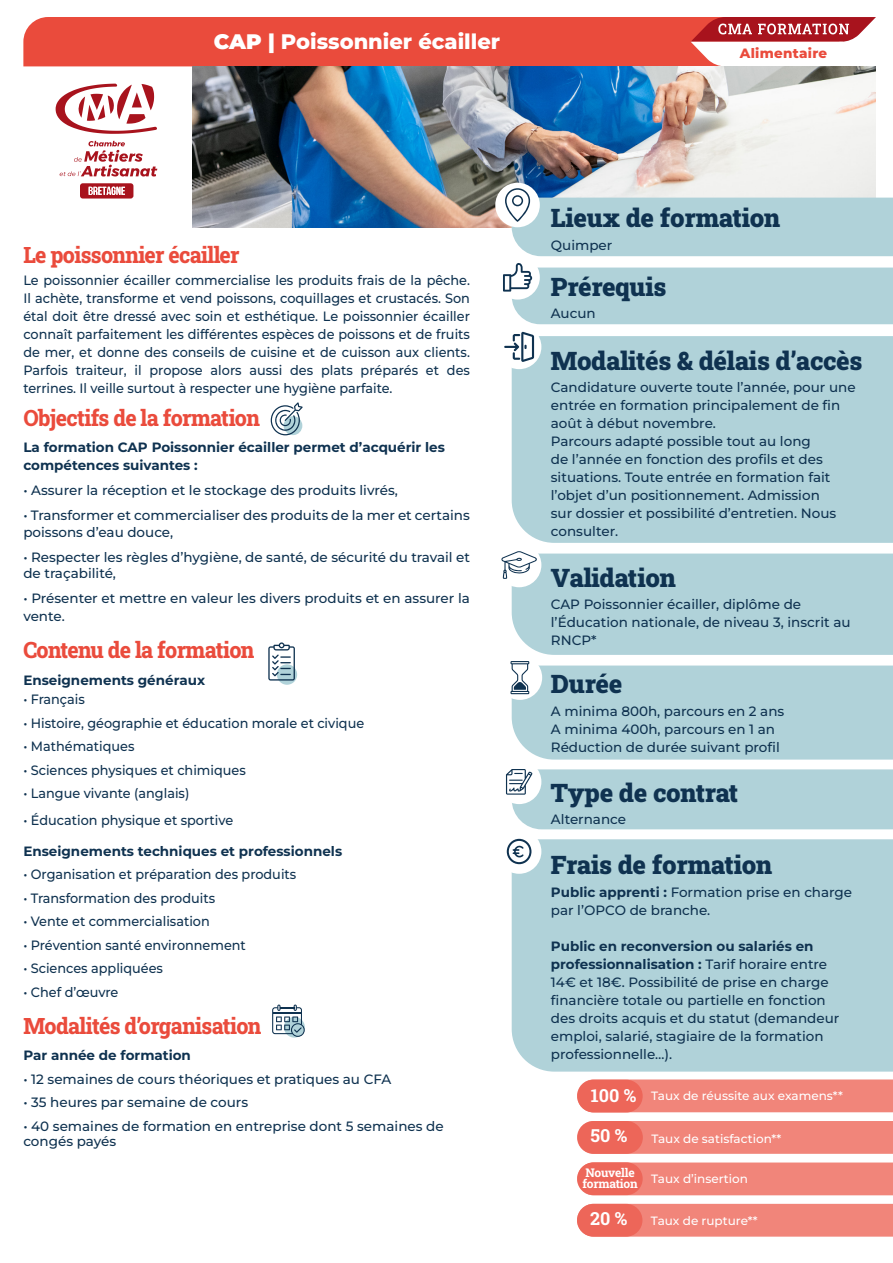
<style>
.page{position:relative;width:893px;height:1263px;background:#fff}
.page>*{position:absolute;margin:0;border:0;box-sizing:border-box;transform-origin:0 0}
.t1{font:900 25.5px "Roboto Slab";letter-spacing:-.01em;color:#0f3250}
.t2{font:800 22.5px "Roboto Slab";letter-spacing:-.03em;color:#ea4b3c;scale:.95 1}
.t3{font:800 21px "Montserrat";color:#fff}
.t4{font:700 18px "Roboto Slab";color:#fff}
.t5{font:500 13.5px/18px "Montserrat";color:#0f3250}
.t6{font:500 13.5px/18px "Montserrat";color:#0f3250;text-align:justify;scale:.95 1}
.t7{font:700 13.5px/18px "Montserrat";color:#0f3250}
.t8{font:800 13.5px "Montserrat";letter-spacing:.02em;color:#ea4b3c}
.t9{font:500 12px "Montserrat";color:#fff}
.t10{font:700 12px/10.5px "Roboto Slab";letter-spacing:-.02em;color:#fff}
.s1{font-weight:900}
.s2{font-weight:700}
</style>
<div class="page">
<svg style="left:271px;top:402px;width:32px;height:33px"></svg>
<svg style="left:272px;top:1004px;width:33px;height:33px"></svg>
<svg style="left:277px;top:664px;width:20px;height:21px"></svg>
<svg style="left:268px;top:642px;width:27px;height:38px"></svg>
<svg style="left:56px;top:84px;width:101px;height:50px"></svg>
<svg style="left:59px;top:141px;width:98px;height:36px"></svg>
<svg style="left:80px;top:183px;width:53px;height:16px"></svg>
<svg style="left:501px;top:551px;width:392px;height:104px;background:#b5d4db"></svg>
<svg style="left:510px;top:661px;width:383px;height:99px;background:#b5d4db"></svg>
<div style="left:497px;top:759px;width:44px;height:45px;background:#fff;border-radius:50%"></div>
<svg style="left:506px;top:769px;width:387px;height:60px;background:#b3d3da"></svg>
<div style="left:512px;top:839px;width:381px;height:232px;background:#b0d2d9"></div>
<div style="left:497px;top:829px;width:44px;height:45px;background:#fff;border-radius:50%"></div>
<svg style="left:507px;top:839px;width:24px;height:25px"></svg>
<div style="left:512px;top:336px;width:381px;height:207px;background:#b0d2d9"></div>
<div style="left:497px;top:325px;width:44px;height:44px;background:#fff;border-radius:50%"></div>
<svg style="left:504px;top:332px;width:30px;height:30px"></svg>
<svg style="left:503px;top:263px;width:390px;height:61px;background:#b8d6dc"></svg>
<svg style="left:23px;top:17px;width:853px;height:49px;background:#e75c51"></svg>
<div style="left:577px;top:1162px;width:316px;height:33px;background:#f1857a"></div>
<div style="left:577px;top:1162px;width:66px;height:33px;background:#ed6659;border-radius:16px"></div>
<div style="left:577px;top:1121px;width:316px;height:33px;background:#f1857a"></div>
<div style="left:577px;top:1121px;width:66px;height:33px;background:#ed6659;border-radius:16px"></div>
<div style="left:577px;top:1079px;width:316px;height:33px;background:#f1857a"></div>
<div style="left:577px;top:1080px;width:66px;height:32px;background:#ed6659;border-radius:16px"></div>
<div style="left:577px;top:1204px;width:316px;height:32px;background:#f1857a"></div>
<div style="left:577px;top:1204px;width:65px;height:32px;background:#ed6659;border-radius:16px"></div>
<img style="left:192px;top:66px;width:684px;height:161px">
<div style="left:495px;top:183px;width:45px;height:44px;background:#fff;border-radius:50%"></div>
<svg style="left:505px;top:188px;width:388px;height:68px;background:#b9d5dc"></svg>
<p class="t3" style="left:214px;top:26px;width:288px"><span class="s1">CAP |</span> Poissonnier écailler</p>
<p class="t8" style="left:740px;top:44px;width:89px">Alimentaire</p>
<p class="t2" style="left:23px;top:239px;width:229px">Le poissonnier écailler</p>
<p class="t6" style="left:23px;top:271px;width:472px">Le poissonnier écailler commercialise les produits frais de la pêche.<br>Il achète, transforme et vend poissons, coquillages et crustacés. Son étal doit être dressé avec soin et esthétique. Le poissonnier écailler connaît parfaitement les différentes espèces de poissons et de fruits de mer, et donne des conseils de cuisine et de cuisson aux clients.<br>Parfois traiteur, il propose alors aussi des plats préparés et des terrines. Il veille surtout à respecter une hygiène parfaite.</p>
<p class="t2" style="left:23px;top:402px;width:251px">Objectifs de la formation</p>
<p class="t7" style="left:23px;top:438px;width:423px">La formation CAP Poissonnier écailler permet d’acquérir les compétences suivantes :</p>
<p class="t5" style="left:23px;top:481px;width:376px">• Assurer la réception et le stockage des produits livrés,</p>
<p class="t5" style="left:23px;top:507px;width:448px;line-height:16.5px">• Transformer et commercialiser des produits de la mer et certains poissons d’eau douce,</p>
<p class="t5" style="left:23px;top:548px;width:448px;line-height:16.5px">• Respecter les règles d’hygiène, de santé, de sécurité du travail et de traçabilité,</p>
<p class="t5" style="left:23px;top:589px;width:448px">• Présenter et mettre en valeur les divers produits et en assurer la vente.</p>
<p class="t2" style="left:23px;top:635px;width:245px">Contenu de la formation</p>
<p class="t7" style="left:23px;top:670px;width:183px">Enseignements généraux</p>
<p class="t6" style="left:23px;top:690px;width:66px">• Français</p>
<p class="t6" style="left:23px;top:713px;width:360px">• Histoire, géographie et éducation morale et civique</p>
<p class="t6" style="left:23px;top:737px;width:118px">• Mathématiques</p>
<p class="t6" style="left:23px;top:760px;width:236px">• Sciences physiques et chimiques</p>
<p class="t6" style="left:23px;top:784px;width:176px">• Langue vivante (anglais)</p>
<p class="t6" style="left:23px;top:810px;width:222px">• Éducation physique et sportive</p>
<p class="t7" style="left:23px;top:841px;width:320px">Enseignements techniques et professionnels</p>
<p class="t6" style="left:23px;top:865px;width:289px">• Organisation et préparation des produits</p>
<p class="t6" style="left:23px;top:888px;width:203px">• Transformation des produits</p>
<p class="t6" style="left:23px;top:912px;width:198px">• Vente et commercialisation</p>
<p class="t6" style="left:23px;top:935px;width:236px">• Prévention santé environnement</p>
<p class="t6" style="left:23px;top:959px;width:149px">• Sciences appliquées</p>
<p class="t6" style="left:23px;top:982px;width:102px">• Chef d’œuvre</p>
<p class="t2" style="left:23px;top:1010px;width:252px">Modalités d’organisation</p>
<p class="t7" style="left:23px;top:1046px;width:169px">Par année de formation</p>
<p class="t5" style="left:23px;top:1069px;width:370px">• 12 semaines de cours théoriques et pratiques au CFA</p>
<p class="t5" style="left:23px;top:1093px;width:226px">• 35 heures par semaine de cours</p>
<p class="t5" style="left:23px;top:1118px;width:422px;line-height:15px">• 40 semaines de formation en entreprise dont 5 semaines de congés payés</p>
<p class="t1" style="left:551px;top:200px;width:231px">Lieux de formation</p>
<p class="t5" style="left:551px;top:235px;width:63px">Quimper</p>
<p class="t1" style="left:551px;top:269px;width:117px">Prérequis</p>
<p class="t5" style="left:551px;top:304px;width:46px">Aucun</p>
<p class="t1" style="left:551px;top:343px;width:313px">Modalités &amp; délais d’accès</p>
<p class="t5" style="left:551px;top:378px;width:306px">Candidature ouverte toute l’année, pour une entrée en formation principalement de fin août à début novembre.</p>
<p class="t5" style="left:551px;top:432px;width:287px">Parcours adapté possible tout au long<br>de l’année en fonction des profils et des situations. Toute entrée en formation fait l’objet d’un positionnement. Admission sur dossier et possibilité d’entretien. Nous consulter.</p>
<p class="t1" style="left:551px;top:560px;width:126px">Validation</p>
<p class="t5" style="left:551px;top:595px;width:301px">CAP Poissonnier écailler, diplôme de l’Éducation nationale, de niveau 3, inscrit au<br>RNCP*</p>
<p class="t1" style="left:551px;top:666px;width:73px">Durée</p>
<p class="t5" style="left:551px;top:701px;width:235px">A minima 800h, parcours en 2 ans</p>
<p class="t5" style="left:551px;top:719px;width:226px">A minima 400h, parcours en 1 an</p>
<p class="t5" style="left:551px;top:737px;width:230px">Réduction de durée suivant profil</p>
<p class="t1" style="left:551px;top:775px;width:189px">Type de contrat</p>
<p class="t5" style="left:551px;top:810px;width:77px">Alternance</p>
<p class="t1" style="left:551px;top:847px;width:223px">Frais de formation</p>
<p class="t5" style="left:551px;top:882px;width:303px"><span class="s2">Public apprenti :</span> Formation prise en charge par l’OPCO de branche.</p>
<p class="t5" style="left:551px;top:936px;width:290px"><span class="s2">Public en reconversion ou salariés en professionnalisation :</span> Tarif horaire entre 14€ et 18€. Possibilité de prise en charge financière totale ou partielle en fonction des droits acquis et du statut (demandeur emploi, salarié, stagiaire de la formation professionnelle…).</p>
<p class="t4" style="left:591px;top:1083px;width:47px">100 %</p>
<p class="t9" style="left:651px;top:1088px;width:193px">Taux de réussite aux examens**</p>
<p class="t4" style="left:591px;top:1123px;width:38px">50 %</p>
<p class="t10" style="left:582px;top:1167px;width:57px">Nouvelle formation</p>
<p class="t4" style="left:590px;top:1206px;width:39px">20 %</p>
<p class="t9" style="left:651px;top:1130px;width:131px">Taux de satisfaction**</p>
<p class="t9" style="left:651px;top:1170px;width:98px">Taux d’insertion</p>
<p class="t9" style="left:651px;top:1213px;width:108px">Taux de rupture**</p>
</div>
